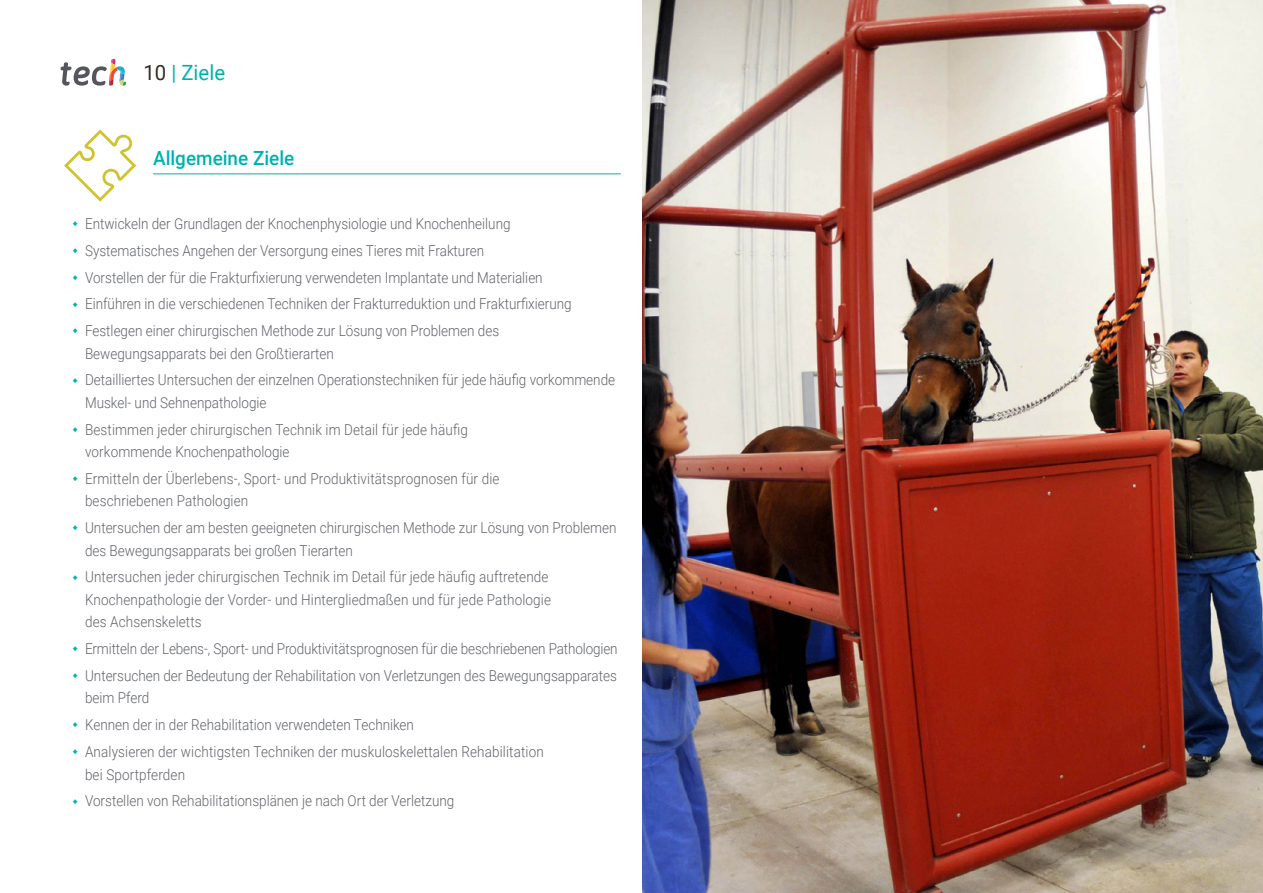
<style>
.page{position:relative;width:1263px;height:893px;background:#fff}
.page>*{position:absolute;margin:0;border:0;box-sizing:border-box;transform-origin:0 0}
.t1{font:21px "Roboto";color:#00b2af}
.t2{font:500 19.5px "Roboto";color:#00b2af}
.t3{font:300 15px/26.7px "Roboto";color:#61646a;scale:.9 1}
.s1{color:#312e20}
</style>
<div class="page">
<hr style="left:153px;top:173px;width:468px;height:1px;background:#00b2af">
<svg style="left:64px;top:129px;width:72px;height:73px"></svg>
<svg style="left:61px;top:59px;width:65px;height:27px"></svg>
<img style="left:642px;top:0;width:621px;height:893px">
<h1 class="t1" style="left:144px;top:57px;width:83px"><span class="s1">10</span> | Ziele</h1>
<h2 class="t2" style="left:153px;top:145px;width:143px">Allgemeine Ziele</h2>
<p class="t3" style="left:85px;top:210px;width:542px">Entwickeln der Grundlagen der Knochenphysiologie und Knochenheilung Systematisches Angehen der Versorgung eines Tieres mit Frakturen<br>Vorstellen der für die Frakturfixierung verwendeten Implantate und Materialien Einführen in die verschiedenen Techniken der Frakturreduktion und Frakturfixierung Festlegen einer chirurgischen Methode zur Lösung von Problemen des</p>
<p class="t3" style="left:85px;top:339px;width:590px">Bewegungsapparats bei den Großtierarten<br>Detailliertes Untersuchen der einzelnen Operationstechniken für jede häufig vorkommende</p>
<p class="t3" style="left:85px;top:389px;width:427px">Muskel- und Sehnenpathologie<br>Bestimmen jeder chirurgischen Technik im Detail für jede häufig</p>
<p class="t3" style="left:85px;top:438px;width:462px">vorkommende Knochenpathologie<br>Ermitteln der Überlebens-, Sport- und Produktivitätsprognosen für die</p>
<p class="t3" style="left:85px;top:487px;width:592px">beschriebenen Pathologien<br>Untersuchen der am besten geeigneten chirurgischen Methode zur Lösung von Problemen</p>
<p class="t3" style="left:85px;top:536px;width:516px">des Bewegungsapparats bei großen Tierarten<br>Untersuchen jeder chirurgischen Technik im Detail für jede häufig auftretende</p>
<p class="t3" style="left:85px;top:588px;width:519px;line-height:22.5px">Knochenpathologie der Vorder- und Hintergliedmaßen und für jede Pathologie des Achsenskeletts</p>
<p class="t3" style="left:85px;top:635px;width:593px">Ermitteln der Lebens-, Sport- und Produktivitätsprognosen für die beschriebenen Pathologien<br>Untersuchen der Bedeutung der Rehabilitation von Verletzungen des Bewegungsapparates</p>
<p class="t3" style="left:85px;top:684px;width:511px">beim Pferd<br>Kennen der in der Rehabilitation verwendeten Techniken<br>Analysieren der wichtigsten Techniken der muskuloskelettalen Rehabilitation</p>
<p class="t3" style="left:85px;top:760px;width:412px">bei Sportpferden<br>Vorstellen von Rehabilitationsplänen je nach Ort der Verletzung</p>
</div>
